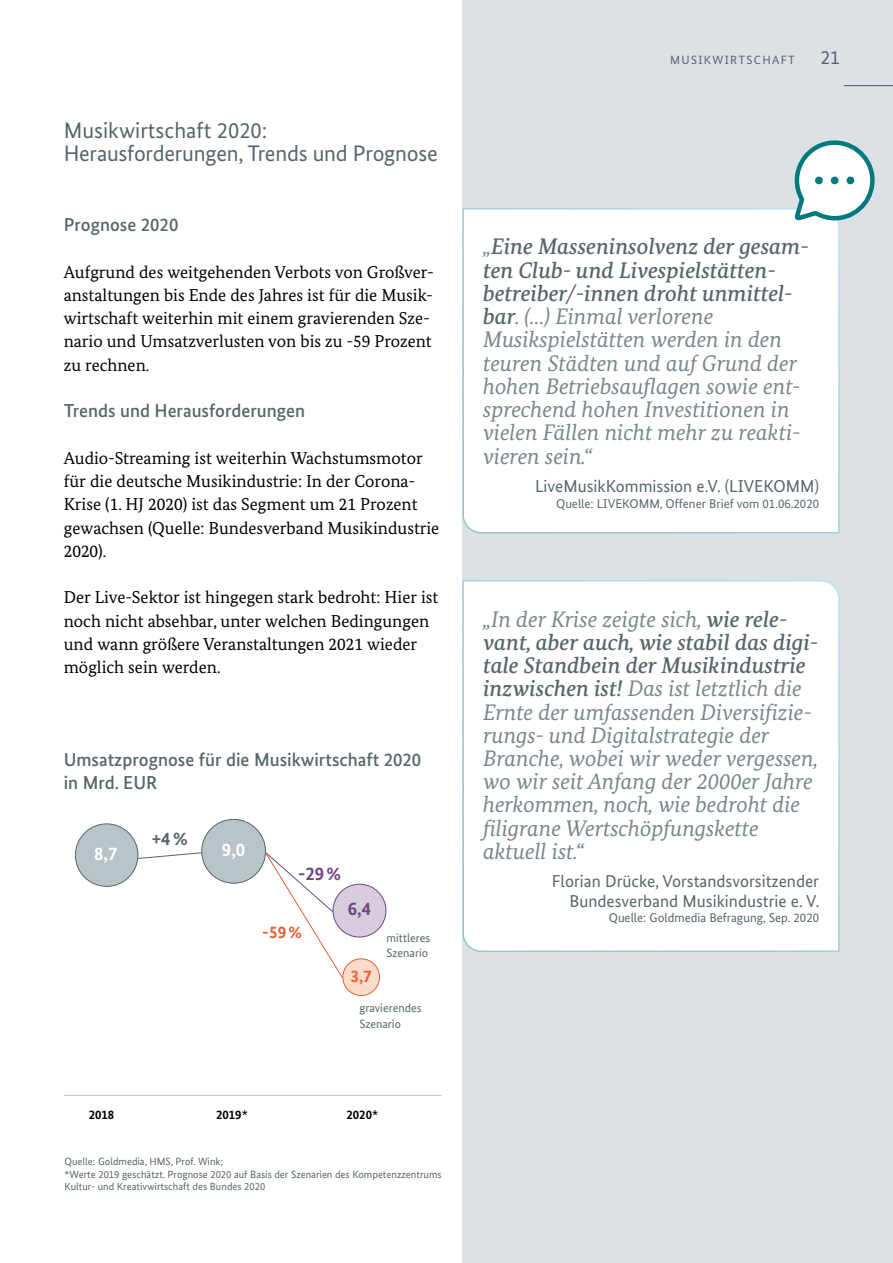
<style>
.page{position:relative;width:893px;height:1263px;background:#fff}
.page>*{position:absolute;margin:0;border:0;box-sizing:border-box;transform-origin:0 0}
.t1{font:italic 22.5px/23.2px "Bundes Serif";color:#78868e}
.t2{font:22.5px/23.2px "Bundes Sans";letter-spacing:-.01em;color:#57666d}
.t3{font:19.5px "Bundes Sans";color:#57666d}
.t4{font:500 18.75px/23.2px "Bundes Sans";color:#57666d}
.t5{font:700 18.75px "Bundes Sans";color:#724581}
.t6{font:700 18.75px "Bundes Sans";color:#fff}
.t7{font:700 18.75px "Bundes Sans";color:#57666d}
.t8{font:17.25px/23.2px "Bundes Serif";color:#000}
.t9{font:17.25px/19.5px "Bundes Sans";color:#57666d;text-align:right}
.t10{font:700 17.25px "Bundes Sans";color:#e56036}
.t11{font:12.75px "Bundes Sans";color:#57666d}
.t12{font:700 12.75px "Bundes Sans";color:#000}
.t13{font:12px/15.8px "Bundes Sans";color:#57666d}
.t14{font:12px "Bundes Sans";letter-spacing:.11em;color:#57666d}
.t15{font:10.5px/12.8px "Bundes Sans";color:#57666d}
.s1{font-weight:500;color:#57666d}
</style>
<div class="page">
<div style="left:462px;top:0;width:431px;height:1263px;background:#dce1e5"></div>
<hr style="left:844px;top:85px;width:49px;height:1px;background:#57666d">
<div style="left:462px;top:208px;width:378px;height:326px;background:#fff"></div>
<div style="left:462px;top:580px;width:378px;height:372px;background:#fff"></div>
<svg style="left:789px;top:140px;width:85px;height:84px"></svg>
<div style="left:831px;top:177px;width:7px;height:7px;background:#00797f;border-radius:50%"></div>
<div style="left:831px;top:177px;width:7px;height:7px;border:2px solid #00797f;border-radius:50%"></div>
<div style="left:847px;top:177px;width:6px;height:7px;background:#00797f;border-radius:50%"></div>
<div style="left:846px;top:177px;width:8px;height:7px;border:2px solid #00797f;border-radius:50%"></div>
<div style="left:816px;top:177px;width:6px;height:7px;background:#00797f;border-radius:50%"></div>
<div style="left:815px;top:177px;width:8px;height:7px;border:2px solid #00797f;border-radius:50%"></div>
<hr style="left:64px;top:1095px;width:377px;height:1px;background:#b9c4c9">
<div style="left:75px;top:824px;width:63px;height:62px;background:#b9c4c9;border-radius:50%"></div>
<div style="left:75px;top:823px;width:63px;height:64px;border:1px solid #57666d;border-radius:50%"></div>
<svg style="left:137px;top:852px;width:65px;height:7px"></svg>
<svg style="left:265px;top:852px;width:78px;height:126px"></svg>
<div style="left:202px;top:819px;width:63px;height:64px;background:#b9c4c9;border-radius:50%"></div>
<div style="left:201px;top:819px;width:65px;height:64px;border:1px solid #57666d;border-radius:50%"></div>
<div style="left:333px;top:884px;width:53px;height:53px;background:#d7cddf;border-radius:50%"></div>
<div style="left:333px;top:884px;width:53px;height:53px;border:1px solid #724581;border-radius:50%"></div>
<div style="left:343px;top:959px;width:37px;height:36px;background:#fadbca;border-radius:50%"></div>
<div style="left:342px;top:958px;width:38px;height:38px;border:1px solid #e56036;border-radius:50%"></div>
<p class="t2" style="left:64px;top:119px;width:375px">Musikwirtschaft 2020:<br>Herausforderungen, Trends und Prognose</p>
<p class="t4" style="left:64px;top:213px;width:116px">Prognose 2020</p>
<p class="t8" style="left:64px;top:260px;width:371px">Aufgrund des weitgehenden Verbots von Großver&shy;anstaltungen bis Ende des Jahres ist für die Musik&shy;wirtschaft weiterhin mit einem gravierenden Sze&shy;nario und Umsatzverlusten von bis zu -59 Prozent zu rechnen.</p>
<p class="t4" style="left:64px;top:399px;width:243px">Trends und Herausforderungen</p>
<p class="t8" style="left:64px;top:446px;width:377px">Audio-Streaming ist weiterhin Wachstumsmotor für die deutsche Musikindustrie: In der Corona-Krise (1. HJ 2020) ist das Segment um 21 Prozent gewachsen (Quelle: Bundesverband Musikindustrie 2020).</p>
<p class="t8" style="left:64px;top:585px;width:376px">Der Live-Sektor ist hingegen stark bedroht: Hier ist noch nicht absehbar, unter welchen Bedingungen und wann größere Veranstaltungen 2021 wieder möglich sein werden.</p>
<p class="t4" style="left:64px;top:748px;width:359px">Umsatzprognose für die Musikwirtschaft 2020 in Mrd. EUR</p>
<p class="t6" style="left:94px;top:842px;width:25px">8,7</p>
<p class="t7" style="left:152px;top:827px;width:37px">+4 %</p>
<p class="t6" style="left:222px;top:838px;width:25px">9,0</p>
<p class="t5" style="left:298px;top:862px;width:45px">-29 %</p>
<p class="t10" style="left:262px;top:921px;width:41px">-59 %</p>
<p class="t5" style="left:348px;top:897px;width:25px">6,4</p>
<p class="t10" style="left:350px;top:966px;width:23px">3,7</p>
<p class="t13" style="left:387px;top:929px;width:45px">mittleres<br>Szenario</p>
<p class="t13" style="left:359px;top:1000px;width:64px">gravierendes<br>Szenario</p>
<p class="t12" style="left:89px;top:1106px;width:27px">2018</p>
<p class="t12" style="left:216px;top:1106px;width:33px">2019*</p>
<p class="t12" style="left:347px;top:1106px;width:33px">2020*</p>
<p class="t15" style="left:65px;top:1155px;width:379px">Quelle: Goldmedia, HMS, Prof. Wink;<br>*Werte 2019 geschätzt. Prognose 2020 auf Basis der Szenarien des Kompetenzzentrums<br>Kultur- und Kreativwirtschaft des Bundes 2020</p>
<p class="t14" style="left:670px;top:52px;width:126px">MUSIKWIRTSCHAFT</p>
<p class="t3" style="left:820px;top:45px;width:21px">21</p>
<p class="t1" style="left:483px;top:235px;width:327px">„<span class="s1">Eine Masseninsolvenz der gesam&shy;ten Club- und Livespielstätten&shy;betreiber/-innen droht unmittel&shy;bar</span>. (…) Einmal verlorene<br>Musikspielstätten werden in den teuren Städten und auf Grund der hohen Betriebsauflagen sowie ent&shy;sprechend hohen Investitionen in vielen Fällen nicht mehr zu reakti&shy;vieren sein.“</p>
<p class="t9" style="left:535px;top:476px;width:285px">LiveMusikKommission e.V. (LIVEKOMM)</p>
<p class="t11" style="left:556px;top:495px;width:264px">Quelle: LIVEKOMM, Offener Brief vom 01.06.2020</p>
<p class="t1" style="left:483px;top:607px;width:337px">„In der Krise zeigte sich, <span class="s1">wie rele&shy;vant, aber auch, wie stabil das digi&shy;tale Standbein der Musikindustrie inzwischen ist!</span> Das ist letztlich die Ernte der umfassenden Diversifizie&shy;rungs- und Digitalstrategie der Branche, wobei wir weder vergessen, wo wir seit Anfang der 2000er Jahre herkommen, noch, wie bedroht die filigrane Wertschöpfungskette aktuell ist.“</p>
<p class="t9" style="left:552px;top:871px;width:269px">Florian Drücke, Vorstandsvorsitzender<br>Bundesverband Musikindustrie e. V.</p>
<p class="t11" style="left:609px;top:910px;width:212px">Quelle: Goldmedia Befragung, Sep. 2020</p>
</div>
